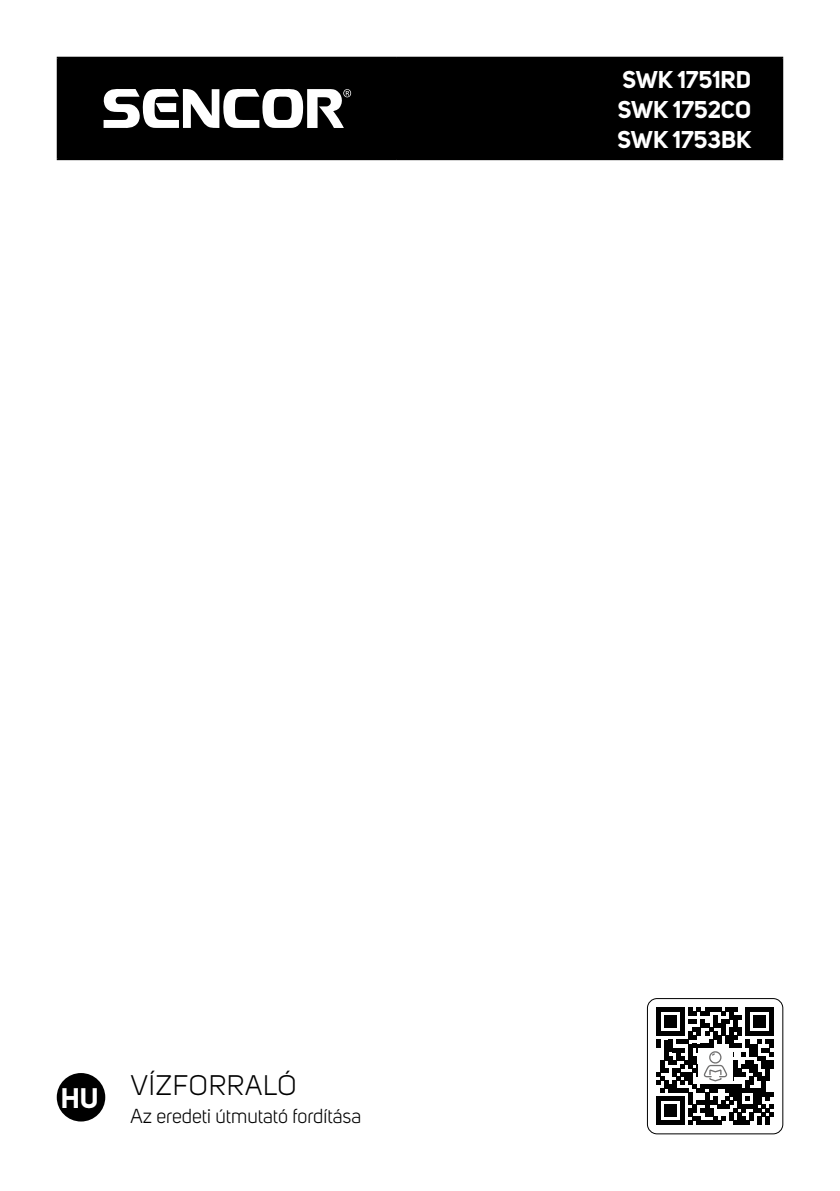
<style>
.page{position:relative;width:840px;height:1191px;background:#fff}
.page>*{position:absolute;margin:0;border:0;box-sizing:border-box;transform-origin:0 0}
.t1{font:28px "Uni Sans";letter-spacing:.03em;color:#000}
.t2{font:700 28px "Uni Sans";color:#fff}
.t3{font:700 24px/30px "Uni Sans";color:#fff;text-align:justify}
.t4{font:20px "Uni Sans";color:#000}
</style>
<div class="page">
<div style="left:57px;top:1073px;width:48px;height:48px;background:#000;border-radius:50%"></div>
<div style="left:59px;top:59px;width:721px;height:99px;background:#000"></div>
<hr style="left:57px;top:57px;width:339px;height:2px;background:#000">
<hr style="left:57px;top:59px;width:2px;height:99px;background:#000">
<hr style="left:396px;top:57px;width:386px;height:2px;background:#000">
<hr style="left:395px;top:59px;width:2px;height:99px;background:#000">
<hr style="left:780px;top:59px;width:2px;height:99px;background:#000">
<hr style="left:57px;top:158px;width:339px;height:2px;background:#000">
<hr style="left:396px;top:158px;width:386px;height:2px;background:#000">
<svg style="left:103px;top:88px;width:248px;height:41px"></svg>
<div style="left:646px;top:998px;width:136px;height:136px;border:1px solid #000;border-radius:10px"></div>
<svg style="left:656px;top:1007px;width:117px;height:117px"></svg>
<p class="t3" style="left:617px;top:64px;width:135px">SWK 1751RD SWK 1752CO SWK 1753BK</p>
<p class="t2" style="left:61px;top:1081px;width:39px">HU</p>
<p class="t1" style="left:131px;top:1069px;width:167px">VÍZFORRALÓ</p>
<p class="t4" style="left:130px;top:1104px;width:232px">Az eredeti útmutató fordítása</p>
</div>
